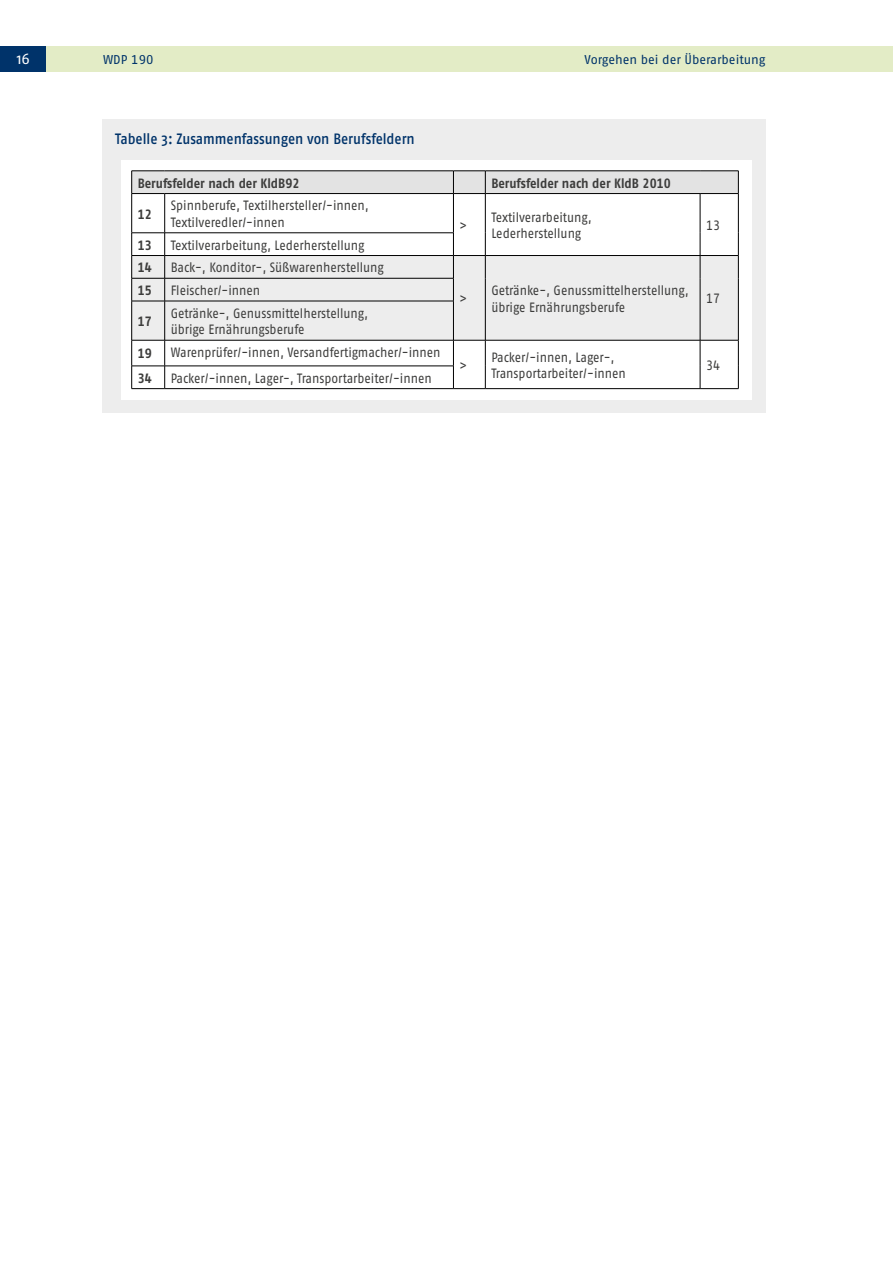
<style>
.page{position:relative;width:893px;height:1263px;background:#fff}
.page>*{position:absolute;margin:0;border:0;box-sizing:border-box;transform-origin:0 0}
.t1{font:500 15px "Fago Pro";letter-spacing:-.005em;color:#00336a;scale:.9 1}
.t2{font:15px "Fago Pro";color:#fff}
.t3{font:13.5px/16.5px "Fago Pro";letter-spacing:-.005em;color:#3c3c3b;scale:.9 1}
.t4{font:700 13.5px "Fago Pro";color:#3c3c3b;scale:.9 1}
.t5{font:12.75px "Fago Pro";color:#00336a}
</style>
<div class="page">
<div style="left:46px;top:46px;width:847px;height:26px;background:#e3ecc6"></div>
<div style="left:0;top:46px;width:46px;height:26px;background:#00336a"></div>
<div style="left:102px;top:160px;width:664px;height:252px;background:#ededed"></div>
<div style="left:121px;top:158px;width:630px;height:242px;background:#fff"></div>
<div style="left:102px;top:119px;width:664px;height:40px;background:#ededed"></div>
<div style="left:132px;top:256px;width:606px;height:84px;background:#ededed"></div>
<div style="left:131px;top:171px;width:608px;height:23px;background:#e3e3e3"></div>
<hr style="left:132px;top:193px;width:33px;height:1px;background:#000">
<hr style="left:131px;top:194px;width:1px;height:39px;background:#000">
<hr style="left:165px;top:193px;width:288px;height:1px;background:#000">
<hr style="left:164px;top:194px;width:1px;height:39px;background:#000">
<hr style="left:453px;top:193px;width:32px;height:1px;background:#000">
<hr style="left:453px;top:194px;width:1px;height:39px;background:#000">
<hr style="left:485px;top:193px;width:215px;height:1px;background:#000">
<hr style="left:485px;top:194px;width:1px;height:39px;background:#000">
<hr style="left:700px;top:193px;width:38px;height:1px;background:#000">
<hr style="left:700px;top:194px;width:1px;height:39px;background:#000">
<hr style="left:738px;top:194px;width:1px;height:39px;background:#000">
<hr style="left:132px;top:233px;width:33px;height:1px;background:#000">
<hr style="left:165px;top:233px;width:289px;height:1px;background:#000">
<hr style="left:132px;top:255px;width:33px;height:1px;background:#000">
<hr style="left:165px;top:255px;width:288px;height:1px;background:#000">
<hr style="left:453px;top:255px;width:32px;height:1px;background:#000">
<hr style="left:485px;top:255px;width:215px;height:1px;background:#000">
<hr style="left:700px;top:255px;width:38px;height:1px;background:#000">
<hr style="left:132px;top:278px;width:33px;height:1px;background:#000">
<svg style="left:131px;top:233px;width:1px;height:68px"></svg>
<hr style="left:165px;top:278px;width:289px;height:1px;background:#000">
<svg style="left:164px;top:233px;width:1px;height:68px"></svg>
<svg style="left:453px;top:234px;width:1px;height:67px"></svg>
<svg style="left:485px;top:233px;width:1px;height:68px"></svg>
<svg style="left:700px;top:233px;width:1px;height:68px"></svg>
<svg style="left:738px;top:233px;width:1px;height:68px"></svg>
<hr style="left:132px;top:301px;width:33px;height:1px;background:#000">
<hr style="left:131px;top:301px;width:1px;height:39px;background:#000">
<hr style="left:165px;top:301px;width:289px;height:1px;background:#000">
<hr style="left:164px;top:301px;width:1px;height:39px;background:#000">
<hr style="left:453px;top:301px;width:1px;height:39px;background:#000">
<hr style="left:485px;top:301px;width:1px;height:39px;background:#000">
<hr style="left:700px;top:301px;width:1px;height:39px;background:#000">
<hr style="left:738px;top:301px;width:1px;height:39px;background:#000">
<hr style="left:132px;top:340px;width:33px;height:1px;background:#000">
<hr style="left:165px;top:340px;width:288px;height:1px;background:#000">
<hr style="left:453px;top:340px;width:32px;height:1px;background:#000">
<hr style="left:485px;top:340px;width:215px;height:1px;background:#000">
<hr style="left:700px;top:340px;width:38px;height:1px;background:#000">
<hr style="left:132px;top:366px;width:33px;height:1px;background:#000">
<svg style="left:131px;top:340px;width:1px;height:48px"></svg>
<hr style="left:165px;top:366px;width:289px;height:1px;background:#000">
<svg style="left:164px;top:340px;width:1px;height:48px"></svg>
<svg style="left:453px;top:340px;width:1px;height:48px"></svg>
<svg style="left:485px;top:340px;width:1px;height:48px"></svg>
<svg style="left:700px;top:340px;width:1px;height:48px"></svg>
<svg style="left:738px;top:340px;width:1px;height:48px"></svg>
<hr style="left:132px;top:388px;width:33px;height:1px;background:#000">
<hr style="left:165px;top:388px;width:288px;height:1px;background:#000">
<hr style="left:453px;top:388px;width:32px;height:1px;background:#000">
<hr style="left:485px;top:388px;width:215px;height:1px;background:#000">
<hr style="left:700px;top:388px;width:38px;height:1px;background:#000">
<p class="t2" style="left:17px;top:50px;width:15px">16</p>
<p class="t5" style="left:103px;top:52px;width:52px">WDP 190</p>
<p class="t5" style="left:585px;top:52px;width:182px">Vorgehen bei der Überarbeitung</p>
<p class="t1" style="left:115px;top:129px;width:334px">Tabelle 3: Zusammenfassungen von Berufsfeldern</p>
<p class="t4" style="left:138px;top:175px;width:181px">Berufsfelder nach der KldB92</p>
<p class="t4" style="left:491px;top:175px;width:201px">Berufsfelder nach der KldB 2010</p>
<p class="t4" style="left:138px;top:206px;width:17px">12</p>
<p class="t3" style="left:171px;top:197px;width:222px">Spinnberufe, Textilhersteller/-innen,<br>Textilveredler/-innen</p>
<p class="t3" style="left:459px;top:217px;width:10px">&gt;</p>
<p class="t3" style="left:491px;top:209px;width:113px">Textilverarbeitung,<br>Lederherstellung</p>
<p class="t3" style="left:706px;top:217px;width:17px">13</p>
<p class="t4" style="left:138px;top:237px;width:17px">13</p>
<p class="t3" style="left:171px;top:237px;width:217px">Textilverarbeitung, Lederherstellung</p>
<p class="t4" style="left:138px;top:259px;width:17px">14</p>
<p class="t3" style="left:171px;top:259px;width:238px">Back-, Konditor-, Süßwarenherstellung</p>
<p class="t4" style="left:138px;top:282px;width:17px">15</p>
<p class="t3" style="left:171px;top:282px;width:101px">Fleischer/-innen</p>
<p class="t4" style="left:138px;top:313px;width:17px">17</p>
<p class="t3" style="left:171px;top:305px;width:221px">Getränke-, Genussmittelherstellung, übrige Ernährungsberufe</p>
<p class="t4" style="left:138px;top:346px;width:17px">19</p>
<p class="t3" style="left:171px;top:344px;width:301px">Warenprüfer/-innen, Versandfertigmacher/-innen</p>
<p class="t4" style="left:138px;top:370px;width:17px">34</p>
<p class="t3" style="left:171px;top:370px;width:292px">Packer/-innen, Lager-, Transportarbeiter/-innen</p>
<p class="t3" style="left:459px;top:290px;width:10px">&gt;</p>
<p class="t3" style="left:491px;top:282px;width:221px">Getränke-, Genussmittelherstellung, übrige Ernährungsberufe</p>
<p class="t3" style="left:706px;top:290px;width:17px">17</p>
<p class="t3" style="left:459px;top:357px;width:10px">&gt;</p>
<p class="t3" style="left:491px;top:349px;width:151px">Packer/-innen, Lager-,<br>Transportarbeiter/-innen</p>
<p class="t3" style="left:706px;top:357px;width:17px">34</p>
</div>
